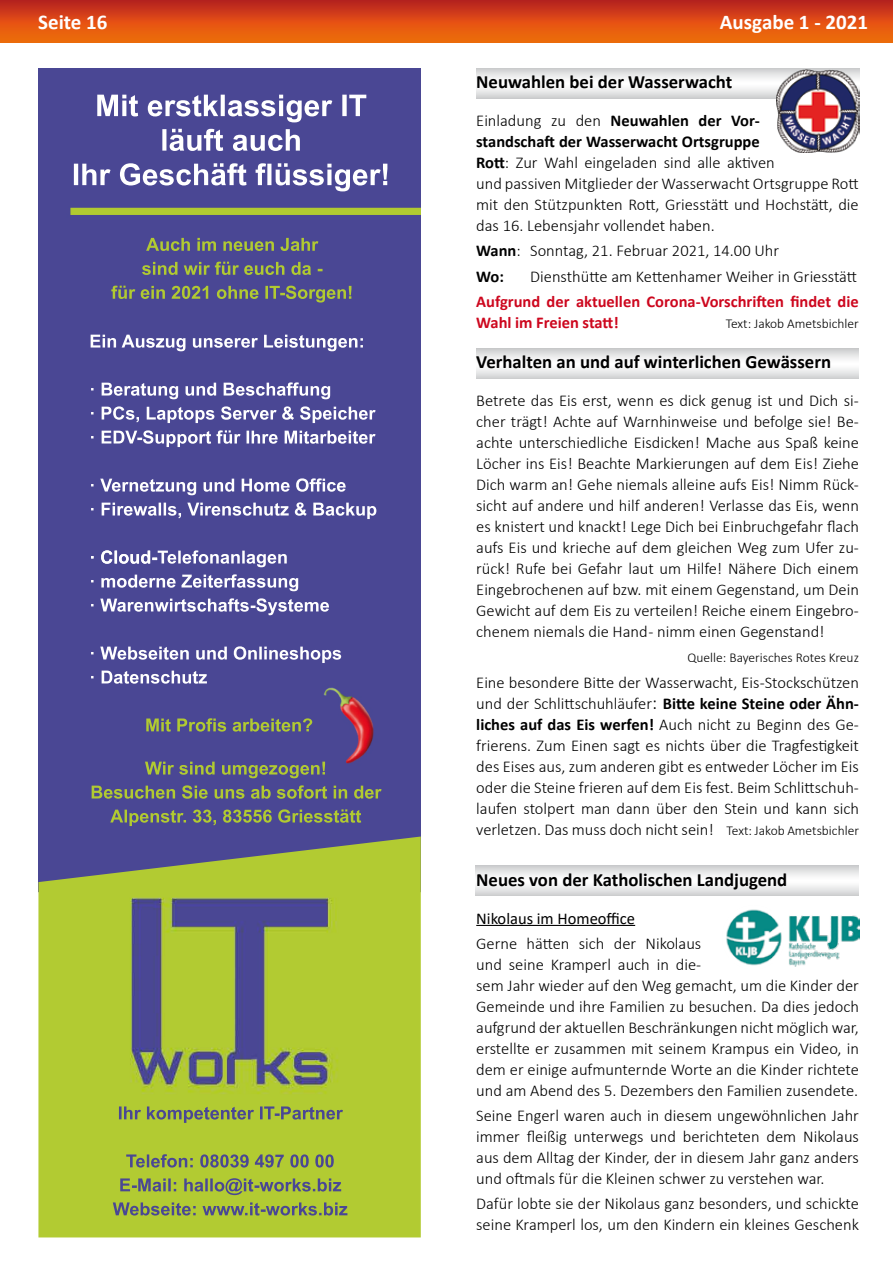
<style>
.page{position:relative;width:893px;height:1263px;background:#fff}
.page>*{position:absolute;margin:0;border:0;box-sizing:border-box;transform-origin:0 0}
.t1{font:700 21px "Calibri";color:#fff}
.t2{font:700 18.75px "Calibri";color:#000}
.t3{font:300 16.5px/21px "Calibri";color:#000}
.t4{font:700 16.5px/21px "Calibri";color:#cd071e}
.t5{font:16.5px "Calibri";color:#000}
.t6{font:300 13.5px "Calibri";color:#000}
.s1{font-weight:700}
.s2{font-size:19.5px}
.s3{font-size:13.5px}
</style>
<div class="page">
<div style="left:0;top:0;width:893px;height:43px;background:linear-gradient(to bottom,#be2320,#f87409)"></div>
<svg style="left:476px;top:865px;width:383px;height:30px"></svg>
<hr style="left:476px;top:925px;width:159px;height:1px;background:#000">
<img style="left:726px;top:909px;width:134px;height:58px">
<svg style="left:477px;top:68px;width:299px;height:30px"></svg>
<svg style="left:476px;top:349px;width:383px;height:30px"></svg>
<img style="left:776px;top:68px;width:84px;height:85px">
<img style="left:38px;top:68px;width:383px;height:768px">
<img style="left:38px;top:836px;width:383px;height:401px">
<p class="t1" style="left:38px;top:7px;width:71px">Seite 16</p>
<p class="t1" style="left:720px;top:7px;width:150px">Ausgabe 1 - 2021</p>
<p class="t2" style="left:476px;top:69px;width:258px">Neuwahlen bei der Wasserwacht</p>
<p class="t3" style="left:476px;top:110px;width:384px">Einladung zu den <span class="s1">Neuwahlen der Vor-<br>standschaft der Wasserwacht Ortsgruppe<br>Rott</span>: Zur Wahl eingeladen sind alle aktiven<br>und passiven Mitglieder der Wasserwacht Ortsgruppe Rott mit den Stützpunkten Rott, Griesstätt und Hochstätt, die das 16. Lebensjahr vollendet haben.</p>
<p class="t3" style="left:476px;top:238px;width:304px;line-height:25.2px"><span class="s1">Wann</span>: Sonntag, 21. Februar 2021, 14.00 Uhr<br><span class="s1">Wo:</span></p>
<p class="t3" style="left:530px;top:265px;width:328px">Diensthütte am Kettenhamer Weiher in Griesstätt</p>
<p class="t4" style="left:476px;top:291px;width:384px">Aufgrund der aktuellen Corona-Vorschriften findet die<br>Wahl im Freien statt!</p>
<p class="t6" style="left:726px;top:315px;width:135px">Text: Jakob Ametsbichler</p>
<p class="t2" style="left:476px;top:349px;width:356px">Verhalten an und auf winterlichen Gewässern</p>
<p class="t3" style="left:476px;top:390px;width:384px;text-align:justify">Betrete das Eis erst, wenn es dick genug ist und Dich si&shy;cher trägt! Achte auf Warnhinweise und befolge sie! Be&shy;achte unterschiedliche Eisdicken! Mache aus Spaß keine Löcher ins Eis! Beachte Markierungen auf dem Eis! Ziehe Dich warm an! Gehe niemals alleine aufs Eis! Nimm Rück&shy;sicht auf andere und hilf anderen! Verlasse das Eis, wenn es knistert und knackt! Lege Dich bei Einbruchgefahr flach aufs Eis und krieche auf dem gleichen Weg zum Ufer zu&shy;rück! Rufe bei Gefahr laut um Hilfe! Nähere Dich einem Eingebrochenen auf bzw. mit einem Gegenstand, um Dein Gewicht auf dem Eis zu verteilen! Reiche einem Eingebro&shy;chenem niemals die Hand - nimm einen Gegenstand!</p>
<p class="t6" style="left:687px;top:649px;width:173px">Quelle: Bayerisches Rotes Kreuz</p>
<p class="t3" style="left:476px;top:671px;width:384px;text-align:justify">Eine besondere Bitte der Wasserwacht, Eis-Stockschützen und der Schlittschuhläufer<span class="s2">:</span> <span class="s1">Bitte keine Steine oder Ähn&shy;liches auf das Eis werfen!</span> Auch nicht zu Beginn des Ge&shy;frierens. Zum Einen sagt es nichts über die Tragfestigkeit des Eises aus, zum anderen gibt es entweder Löcher im Eis oder die Steine frieren auf dem Eis fest. Beim Schlittschuh&shy;laufen stolpert man dann über den Stein und kann sich verletzen. Das muss doch nicht sein! <span class="s3">Text: Jakob Ametsbichler</span></p>
<p class="t2" style="left:476px;top:866px;width:312px">Neues von der Katholischen Landjugend</p>
<p class="t5" style="left:476px;top:907px;width:160px">Nikolaus im Homeoffice</p>
<p class="t3" style="left:476px;top:933px;width:384px">Gerne hätten sich der Nikolaus<br>und seine Kramperl auch in die-<br>sem Jahr wieder auf den Weg gemacht, um die Kinder der Gemeinde und ihre Familien zu besuchen. Da dies jedoch aufgrund der aktuellen Beschränkungen nicht möglich war, erstellte er zusammen mit seinem Krampus ein Video, in dem er einige aufmunternde Worte an die Kinder richtete und am Abend des 5. Dezembers den Familien zusendete.</p>
<p class="t3" style="left:476px;top:1105px;width:384px;text-align:justify">Seine Engerl waren auch in diesem ungewöhnlichen Jahr immer fleißig unterwegs und berichteten dem Nikolaus aus dem Alltag der Kinder, der in diesem Jahr ganz anders und oftmals für die Kleinen schwer zu verstehen war.</p>
<p class="t3" style="left:476px;top:1193px;width:384px">Dafür lobte sie der Nikolaus ganz besonders, und schickte seine Kramperl los, um den Kindern ein kleines Geschenk</p>
</div>
